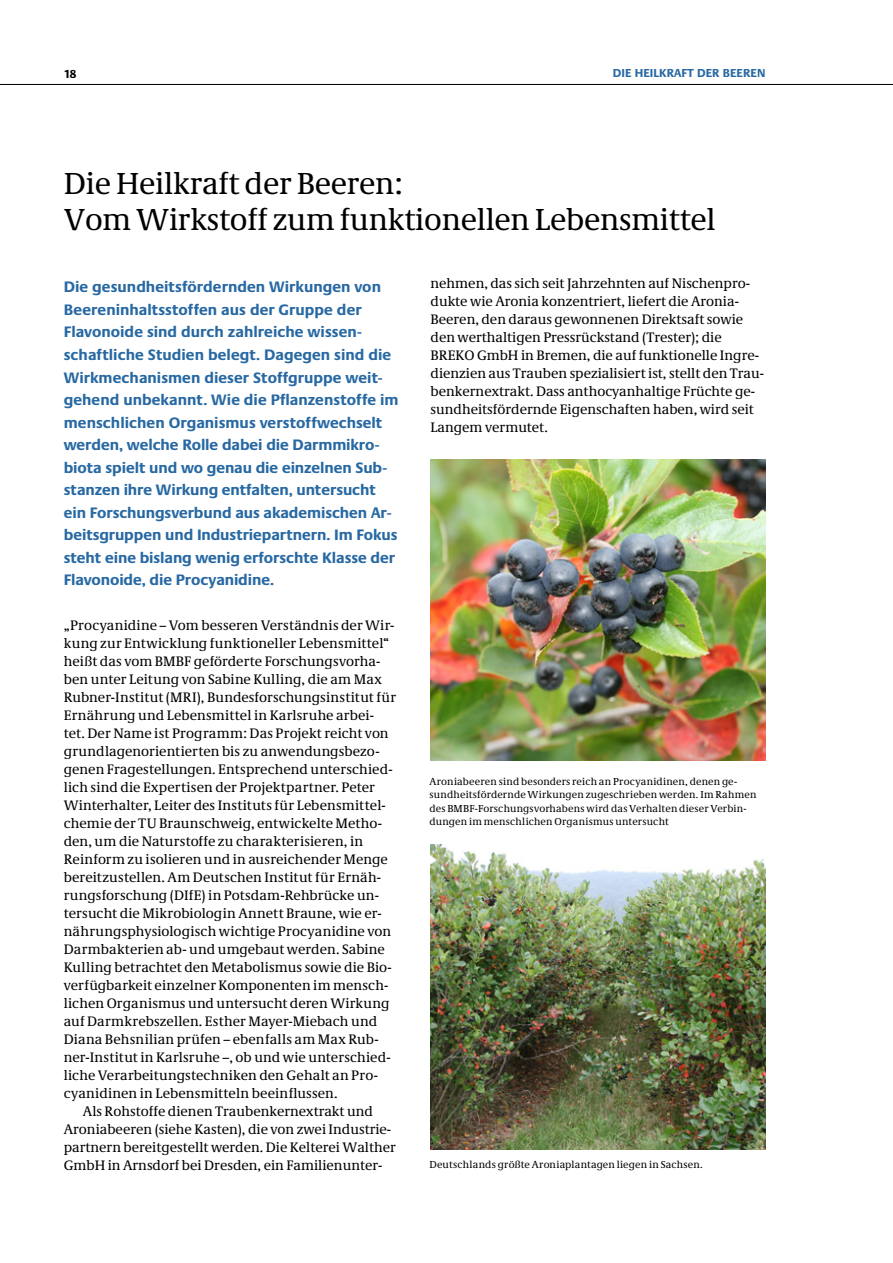
<style>
.page{position:relative;width:893px;height:1263px;background:#fff}
.page>*{position:absolute;margin:0;border:0;box-sizing:border-box;transform-origin:0 0}
.t1{font:31.5px/36px "Neue Demos";letter-spacing:-.01em;color:#000}
.t2{font:700 15.75px/22.5px "Neue Praxis";color:#2869a3}
.t3{font:14.25px/18px "Neue Demos";color:#000}
.t4{font:700 12px "Neue Praxis";letter-spacing:.005em;color:#2869a3}
.t5{font:700 12px "Neue Praxis";color:#000}
.t6{font:10.5px/13.5px "Neue Demos";letter-spacing:.02em;color:#000}
</style>
<div class="page">
<hr style="left:0;top:84px;width:893px;height:1px;background:#000">
<img style="left:431px;top:459px;width:334px;height:301px">
<img style="left:431px;top:844px;width:334px;height:305px">
<p class="t5" style="left:65px;top:67px;width:13px">18</p>
<p class="t4" style="left:613px;top:66px;width:154px">Die Heilkraft der Beeren</p>
<h1 class="t1" style="left:64px;top:165px;width:653px">Die Heilkraft der Beeren:<br>Vom Wirkstoff zum funktionellen Lebensmittel</h1>
<p class="t2" style="left:64px;top:276px;width:336px">Die gesundheitsfördernden Wirkungen von Beereninhaltsstoffen aus der Gruppe der Flavonoide sind durch zahlreiche wissen&shy;schaftliche Studien belegt. Dagegen sind die Wirkmechanismen dieser Stoffgruppe weit&shy;gehend unbekannt. Wie die Pflanzenstoffe im menschlichen Organismus verstoffwechselt werden, welche Rolle dabei die Darmmikro&shy;biota spielt und wo genau die einzelnen Sub&shy;stanzen ihre Wirkung entfalten, untersucht ein Forschungsverbund aus akademischen Ar&shy;beitsgruppen und Industriepartnern. Im Fokus steht eine bislang wenig erforschte Klasse der Flavonoide, die Procyanidine.</p>
<p class="t3" style="left:64px;top:616px;width:332px">„Procyanidine – Vom besseren Verständnis der Wir-</p>
<p class="t3" style="left:64px;top:634px;width:327px">kung zur Entwicklung funktioneller Lebensmittel“</p>
<p class="t3" style="left:64px;top:652px;width:318px">heißt das vom BMBF geförderte Forschungsvorha-</p>
<p class="t3" style="left:64px;top:670px;width:319px">ben unter Leitung von Sabine Kulling, die am Max</p>
<p class="t3" style="left:64px;top:688px;width:334px">Rubner-Institut (MRI), Bundesforschungsinstitut für</p>
<p class="t3" style="left:64px;top:706px;width:312px">Ernährung und Lebensmittel in Karlsruhe arbei-</p>
<p class="t3" style="left:64px;top:724px;width:326px">tet. Der Name ist Programm: Das Projekt reicht von</p>
<p class="t3" style="left:64px;top:742px;width:317px">grundlagenorientierten bis zu anwendungsbezo-</p>
<p class="t3" style="left:64px;top:760px;width:330px">genen Fragestellungen. Entsprechend unterschied-</p>
<p class="t3" style="left:64px;top:778px;width:313px">lich sind die Expertisen der Projektpartner. Peter</p>
<p class="t3" style="left:64px;top:796px;width:324px">Winterhalter, Leiter des Instituts für Lebensmittel-</p>
<p class="t3" style="left:64px;top:814px;width:320px">chemie der TU Braunschweig, entwickelte Metho-</p>
<p class="t3" style="left:64px;top:832px;width:301px">den, um die Naturstoffe zu charakterisieren, in</p>
<p class="t3" style="left:64px;top:850px;width:326px">Reinform zu isolieren und in ausreichender Menge</p>
<p class="t3" style="left:64px;top:868px;width:319px">bereitzustellen. Am Deutschen Institut für Ernäh-</p>
<p class="t3" style="left:64px;top:886px;width:317px">rungsforschung (DIfE) in Potsdam-Rehbrücke un-</p>
<p class="t3" style="left:64px;top:904px;width:319px">tersucht die Mikrobiologin Annett Braune, wie er-</p>
<p class="t3" style="left:64px;top:922px;width:329px">nährungsphysiologisch wichtige Procyanidine von</p>
<p class="t3" style="left:64px;top:940px;width:323px">Darmbakterien ab- und umgebaut werden. Sabine</p>
<p class="t3" style="left:64px;top:958px;width:330px">Kulling betrachtet den Metabolismus sowie die Bio-</p>
<p class="t3" style="left:64px;top:976px;width:326px">verfügbarkeit einzelner Komponenten im mensch-</p>
<p class="t3" style="left:64px;top:994px;width:327px">lichen Organismus und untersucht deren Wirkung</p>
<p class="t3" style="left:64px;top:1012px;width:315px">auf Darmkrebszellen. Esther Mayer-Miebach und</p>
<p class="t3" style="left:64px;top:1030px;width:316px">Diana Behsnilian prüfen – ebenfalls am Max Rub-</p>
<p class="t3" style="left:64px;top:1048px;width:328px">ner-Institut in Karlsruhe –, ob und wie unterschied-</p>
<p class="t3" style="left:64px;top:1066px;width:316px">liche Verarbeitungstechniken den Gehalt an Pro-</p>
<p class="t3" style="left:64px;top:1084px;width:275px">cyanidinen in Lebensmitteln beeinflussen.</p>
<p class="t3" style="left:83px;top:1102px;width:292px">Als Rohstoffe dienen Traubenkernextrakt und</p>
<p class="t3" style="left:64px;top:1120px;width:329px">Aroniabeeren (siehe Kasten), die von zwei Industrie-</p>
<p class="t3" style="left:64px;top:1138px;width:334px">partnern bereitgestellt werden. Die Kelterei Walther</p>
<p class="t3" style="left:64px;top:1156px;width:320px">GmbH in Arnsdorf bei Dresden, ein Familienunter-</p>
<p class="t3" style="left:431px;top:274px;width:335px">nehmen, das sich seit Jahrzehnten auf Nischenpro&shy;dukte wie Aronia konzentriert, liefert die Aronia-Beeren, den daraus gewonnenen Direktsaft sowie den werthaltigen Pressrückstand (Trester); die BREKO GmbH in Bremen, die auf funktionelle Ingre&shy;dienzien aus Trauben spezialisiert ist, stellt den Trau&shy;benkernextrakt. Dass anthocyanhaltige Früchte ge&shy;sundheitsfördernde Eigenschaften haben, wird seit Langem vermutet.</p>
<p class="t6" style="left:429px;top:774px;width:329px">Aroniabeeren sind besonders reich an Procyanidinen, denen ge&shy;sundheitsfördernde Wirkungen zugeschrieben werden. Im Rahmen des BMBF-Forschungsvorhabens wird das Verhalten dieser Verbin&shy;dungen im menschlichen Organismus untersucht</p>
<p class="t6" style="left:429px;top:1158px;width:275px">Deutschlands größte Aroniaplantagen liegen in Sachsen.</p>
</div>
